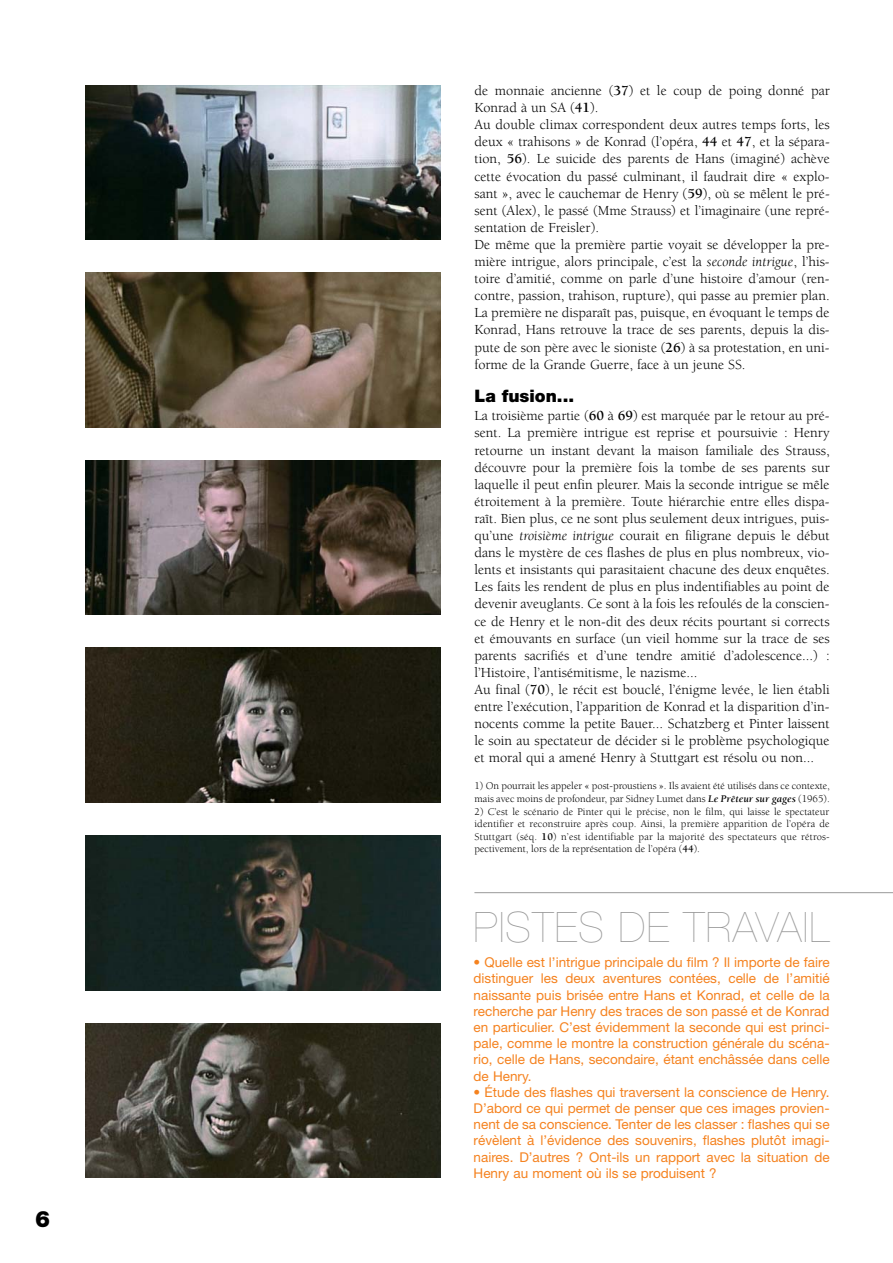
<style>
.page{position:relative;width:893px;height:1263px;background:#fff}
.page>*{position:absolute;margin:0;border:0;box-sizing:border-box;transform-origin:0 0}
.t1{font:200 42px "Helvetica Neue";letter-spacing:.03em;color:#999}
.t2{font:900 22.5px "Helvetica Neue";color:#000}
.t3{font:900 17.25px "Helvetica Neue";color:#000}
.t4{font:14.25px/17.1px "Berkeley";color:#000}
.t5{font:13.5px/16.2px "Helvetica Neue";color:#f5821f;text-align:justify}
.t6{font:10.5px/12.6px "Berkeley";color:#000}
.s1{font-weight:700}
.s2{font-style:italic}
.s3{font-weight:700;font-style:italic}
</style>
<div class="page">
<img style="left:85px;top:85px;width:355px;height:155px">
<img style="left:85px;top:273px;width:355px;height:154px">
<img style="left:85px;top:460px;width:355px;height:155px">
<img style="left:85px;top:648px;width:355px;height:155px">
<img style="left:85px;top:836px;width:355px;height:154px">
<img style="left:85px;top:1023px;width:355px;height:155px">
<hr style="left:474px;top:892px;width:418px;height:1px;background:#999">
<h2 class="t2" style="left:35px;top:1211px;width:17px">6</h2>
<p class="t4" style="left:474px;top:83px;width:357px">de monnaie ancienne (<span class="s1">37</span>) et le coup de poing donné par Konrad à un SA (<span class="s1">41</span>).<br>Au double climax correspondent deux autres temps forts, les deux « trahisons » de Konrad (l’opéra, <span class="s1">44</span> et <span class="s1">47</span>, et la sépara&shy;tion, <span class="s1">56</span>). Le suicide des parents de Hans (imaginé) achève cette évocation du passé culminant, il faudrait dire « explo&shy;sant », avec le cauchemar de Henry (<span class="s1">59</span>), où se mêlent le pré&shy;sent (Alex), le passé (Mme Strauss) et l’imaginaire (une repré&shy;sentation de Freisler).<br>De même que la première partie voyait se développer la pre&shy;mière intrigue, alors principale, c’est la <span class="s2">seconde intrigue</span>, l’his&shy;toire d’amitié, comme on parle d’une histoire d’amour (ren&shy;contre, passion, trahison, rupture), qui passe au premier plan.<br>La première ne disparaît pas, puisque, en évoquant le temps de Konrad, Hans retrouve la trace de ses parents, depuis la dis&shy;pute de son père avec le sioniste (<span class="s1">26</span>) à sa protestation, en uni&shy;forme de la Grande Guerre, face à un jeune SS.</p>
<p class="t3" style="left:474px;top:390px;width:101px">La fusion...</p>
<p class="t4" style="left:474px;top:409px;width:357px">La troisième partie (<span class="s1">60</span> à <span class="s1">69</span>) est marquée par le retour au pré&shy;sent. La première intrigue est reprise et poursuivie : Henry retourne un instant devant la maison familiale des Strauss, découvre pour la première fois la tombe de ses parents sur laquelle il peut enfin pleurer. Mais la seconde intrigue se mêle étroitement à la première. Toute hiérarchie entre elles dispa&shy;raît. Bien plus, ce ne sont plus seulement deux intrigues, puis&shy;qu’une <span class="s2">troisième intrigue</span> courait en filigrane depuis le début dans le mystère de ces flashes de plus en plus nombreux, vio&shy;lents et insistants qui parasitaient chacune des deux enquêtes.<br>Les faits les rendent de plus en plus indentifiables au point de devenir aveuglants. Ce sont à la fois les refoulés de la conscien&shy;ce de Henry et le non-dit des deux récits pourtant si corrects et émouvants en surface (un vieil homme sur la trace de ses parents sacrifiés et d’une tendre amitié d’adolescence...) : l’Histoire, l’antisémitisme, le nazisme...<br>Au final (<span class="s1">70</span>), le récit est bouclé, l’énigme levée, le lien établi entre l’exécution, l’apparition de Konrad et la disparition d’in&shy;nocents comme la petite Bauer... Schatzberg et Pinter laissent le soin au spectateur de décider si le problème psychologique et moral qui a amené Henry à Stuttgart est résolu ou non...</p>
<p class="t6" style="left:474px;top:781px;width:357px">1) On pourrait les appeler « post-proustiens ». Ils avaient été utilisés dans ce contexte, mais avec moins de profondeur, par Sidney Lumet dans <span class="s3">Le Prêteur sur gages</span> (1965).</p>
<p class="t6" style="left:474px;top:806px;width:357px;text-align:justify">2) C’est le scénario de Pinter qui le précise, non le film, qui laisse le spectateur identifier et reconstruire après coup. Ainsi, la première apparition de l’opéra de Stuttgart (séq. <span class="s1">10</span>) n’est identifiable par la majorité des spectateurs que rétros&shy;pectivement, lors de la représentation de l’opéra (<span class="s1">44</span>).</p>
<h1 class="t1" style="left:473px;top:912px;width:357px">PISTES DE TRAVAIL</h1>
<p class="t5" style="left:473px;top:956px;width:357px">• Quelle est l’intrigue principale du film ? Il importe de faire distinguer les deux aventures contées, celle de l’amitié naissante puis brisée entre Hans et Konrad, et celle de la recherche par Henry des traces de son passé et de Konrad en particulier. C’est évidemment la seconde qui est princi&shy;pale, comme le montre la construction générale du scéna&shy;rio, celle de Hans, secondaire, étant enchâssée dans celle de Henry.</p>
<p class="t5" style="left:473px;top:1085px;width:357px">• Étude des flashes qui traversent la conscience de Henry.<br>D’abord ce qui permet de penser que ces images provien&shy;nent de sa conscience. Tenter de les classer : flashes qui se révèlent à l’évidence des souvenirs, flashes plutôt imagi&shy;naires. D’autres ? Ont-ils un rapport avec la situation de Henry au moment où ils se produisent ?</p>
</div>
